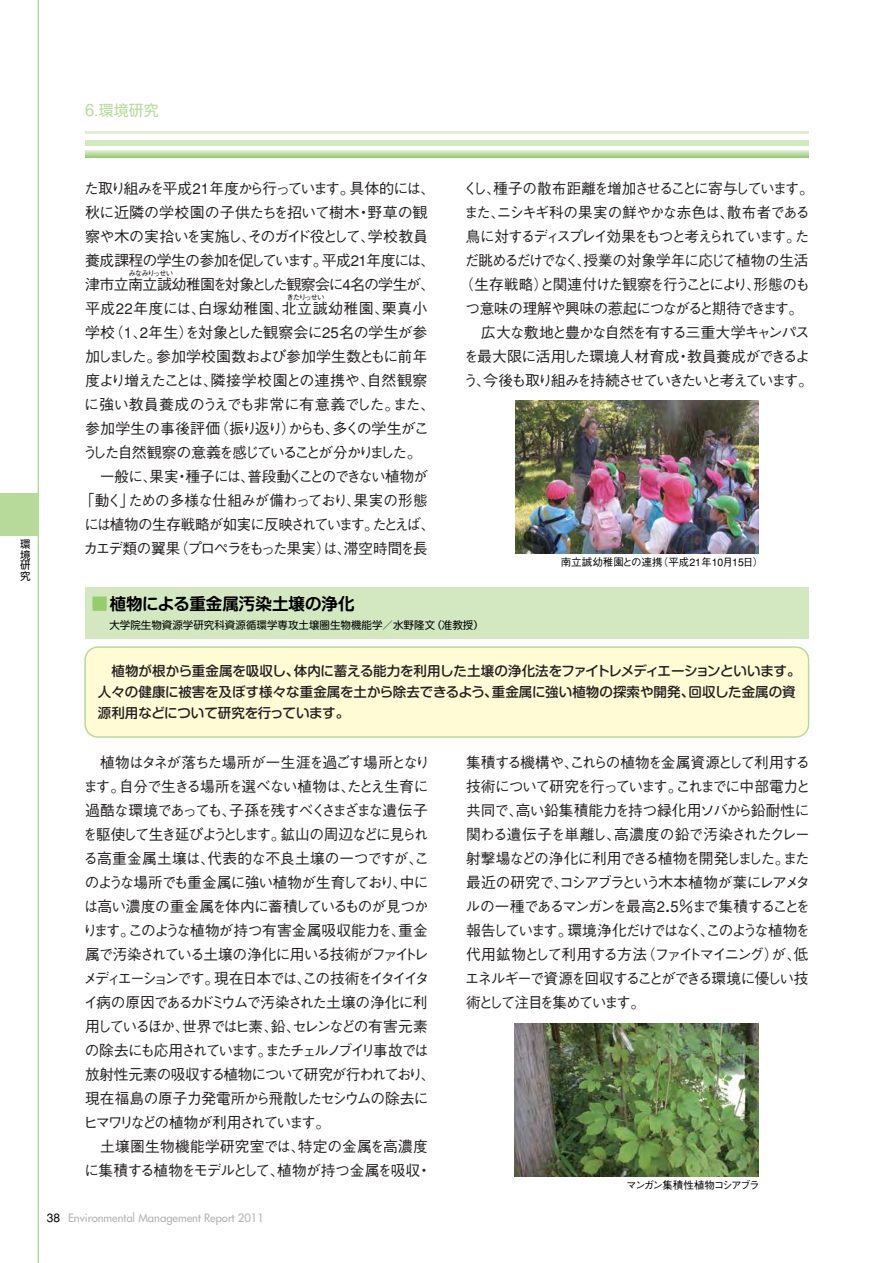
<style>
.page{position:relative;width:894px;height:1263px;background:#fff}
.page>*{position:absolute;margin:0;border:0;box-sizing:border-box;transform-origin:0 0}
.t1{font:700 16.5px "Shin M Go De";color:#000}
.t2{font:500 15px/24px "Gothic BBB";letter-spacing:-.07em;color:#231f20}
.t3{font:500 15px "Gothic BBB";letter-spacing:-.045em;color:#231f20}
.t4{font:500 15px "Gothic BBB";letter-spacing:-.13em;color:#231f20}
.t5{font:500 15px "Gothic BBB";letter-spacing:-.015em;color:#231f20}
.t6{font:500 15px "Gothic BBB";letter-spacing:-.04em;color:#231f20}
.t7{font:500 15px "Gothic BBB";letter-spacing:-.05em;color:#231f20}
.t8{font:500 15px/24px "Gothic BBB";letter-spacing:-.005em;color:#231f20;text-align:right}
.t9{font:500 15px "Gothic BBB";letter-spacing:-.12em;color:#231f20}
.t10{font:500 15px "Gothic BBB";letter-spacing:-.09em;color:#231f20}
.t11{font:500 15px "Gothic BBB";letter-spacing:-.1em;color:#231f20}
.t12{font:500 15px "Gothic BBB";letter-spacing:-.135em;color:#231f20}
.t13{font:500 15px "Gothic BBB";letter-spacing:-.02em;color:#231f20}
.t14{font:500 15px "Gothic BBB";letter-spacing:-.14em;color:#231f20}
.t15{font:500 15px "Gothic BBB";letter-spacing:.025em;color:#231f20}
.t16{font:500 15px "Gothic BBB";letter-spacing:-.035em;color:#231f20}
.t17{font:500 15px "Gothic BBB";letter-spacing:-.01em;color:#231f20}
.t18{font:15px "Shin M Go";color:#b7da9b}
.t19{font:500 13.5px/21px "Shin M Go";color:#231f20}
.t20{font:11.25px "Futura";color:#b3b3b3}
.t21{font:10.5px/10.5px "Shin M Go";color:#000;text-align:justify}
.t22{font:500 10.5px "Gothic BBB";color:#000}
.t23{font:500 10.5px "Gothic BBB";letter-spacing:-.13em;color:#000}
.t24{font:500 7.5px "Gothic BBB";letter-spacing:-.16em;color:#000}
.s1{color:#96cc6e}
.s2{font-family:"Gothic BBB";font-weight:500;font-size:12px;color:#000}
</style>
<div class="page">
<div style="left:85px;top:140px;width:723px;height:5px;background:#d3e8c1"></div>
<hr style="left:85px;top:131px;width:723px;height:3px;background:#e0efd4">
<svg style="left:85px;top:151px;width:723px;height:6px;background:#bbdca1"></svg>
<div style="left:0;top:493px;width:38px;height:43px;background:#b7da9b"></div>
<hr style="left:38px;top:0;width:1px;height:1263px;background:#b7da9b">
<img style="left:514px;top:1024px;width:244px;height:152px">
<img style="left:515px;top:401px;width:243px;height:152px">
<div style="left:85px;top:588px;width:723px;height:51px;background:#d3e8c1"></div>
<div style="left:84px;top:646px;width:725px;height:92px;background:#fffcd5;border:2px solid #b7da9b;border-radius:13px"></div>
<p class="t18" style="left:85px;top:105px;width:75px">6.環境研究</p>
<p class="t21" style="left:20px;top:541px;width:12px">環境研究</p>
<p class="t9" style="left:84px;top:183px;width:352px">た取り組みを平成21年度から行っています。具体的には、</p>
<p class="t17" style="left:85px;top:207px;width:344px">秋に近隣の学校園の子供たちを招いて樹木・野草の観</p>
<p class="t2" style="left:85px;top:226px;width:344px">察や木の実拾いを実施し、そのガイド役として、学校教員</p>
<p class="t2" style="left:85px;top:250px;width:351px">養成課程の学生の参加を促しています。平成21年度には、</p>
<p class="t6" style="left:85px;top:279px;width:351px">津市立南立誠幼稚園を対象とした観察会に4名の学生が、</p>
<p class="t15" style="left:85px;top:303px;width:344px">平成22年度には、白塚幼稚園、北立誠幼稚園、栗真小</p>
<p class="t5" style="left:85px;top:327px;width:344px">学校（1、2年生）を対象とした観察会に25名の学生が参</p>
<p class="t16" style="left:85px;top:351px;width:344px">加しました。参加学校園数および参加学生数ともに前年</p>
<p class="t3" style="left:85px;top:375px;width:344px">度より増えたことは、隣接学校園との連携や、自然観察</p>
<p class="t5" style="left:84px;top:399px;width:352px">に強い教員養成のうえでも非常に有意義でした。また、</p>
<p class="t13" style="left:85px;top:423px;width:345px">参加学生の事後評価（振り返り）からも、多くの学生がこ</p>
<p class="t14" style="left:82px;top:447px;width:340px">うした自然観察の意義を感じていることが分かりました。</p>
<p class="t2" style="left:100px;top:466px;width:329px">一般に、果実・種子には、普段動くことのできない植物が</p>
<p class="t3" style="left:80px;top:495px;width:348px">「動く」ための多様な仕組みが備わっており、果実の形態</p>
<p class="t2" style="left:84px;top:514px;width:351px">には植物の生存戦略が如実に反映されています。たとえば、</p>
<p class="t10" style="left:83px;top:543px;width:345px">カエデ類の翼果（プロペラをもった果実）は、滞空時間を長</p>
<p class="t24" style="left:128px;top:270px;width:46px">みなみりっせい</p>
<p class="t24" style="left:286px;top:294px;width:40px">きたりっせい</p>
<p class="t4" style="left:463px;top:183px;width:351px">くし、種子の散布距離を増加させることに寄与しています。</p>
<p class="t3" style="left:464px;top:207px;width:347px">また、ニシキギ科の果実の鮮やかな赤色は、散布者である</p>
<p class="t4" style="left:466px;top:231px;width:345px">鳥に対するディスプレイ効果をもつと考えられています。た</p>
<p class="t7" style="left:464px;top:255px;width:345px">だ眺めるだけでなく、授業の対象学年に応じて植物の生活</p>
<p class="t11" style="left:459px;top:279px;width:351px">（生存戦略）と関連付けた観察を行うことにより、形態のも</p>
<p class="t7" style="left:465px;top:303px;width:339px">つ意味の理解や興味の惹起につながると期待できます。</p>
<p class="t2" style="left:481px;top:322px;width:330px">広大な敷地と豊かな自然を有する三重大学キャンパス</p>
<p class="t6" style="left:463px;top:351px;width:347px">を最大限に活用した環境人材育成・教員養成ができるよ</p>
<p class="t12" style="left:463px;top:375px;width:351px">う、今後も取り組みを持続させていきたいと考えています。</p>
<p class="t22" style="left:560px;top:558px;width:204px">南立誠幼稚園との連携（平成21年10月15日）</p>
<p class="t1" style="left:91px;top:597px;width:264px"><span class="s1">■</span>植物による重金属汚染土壌の浄化</p>
<p class="t21" style="left:109px;top:621px;width:376px">大学院生物資源学研究科資源循環学専攻土壌圏生物機能学／水野隆文（准教授）</p>
<p class="t19" style="left:98px;top:662px;width:704px;text-indent:14px">植物が根から重金属を吸収し、体内に蓄える能力を利用した土壌の浄化法をファイトレメディエーションといいます。人々の健康に被害を及ぼす様々な重金属を土から除去できるよう、重金属に強い植物の探索や開発、回収した金属の資源利用などについて研究を行っています。</p>
<p class="t2" style="left:83px;top:752px;width:353px;text-indent:17px">植物はタネが落ちた場所が一生涯を過ごす場所となります。自分で生きる場所を選べない植物は、たとえ生育に過酷な環境であっても、子孫を残すべくさまざまな遺伝子を駆使して生き延びようとします。鉱山の周辺などに見られる高重金属土壌は、代表的な不良土壌の一つですが、このような場所でも重金属に強い植物が生育しており、中には高い濃度の重金属を体内に蓄積しているものが見つかります。このような植物が持つ有害金属吸収能力を、重金属で汚染されている土壌の浄化に用いる技術がファイトレメディエーションです。現在日本では、この技術をイタイイタイ病の原因であるカドミウムで汚染された土壌の浄化に利用しているほか、世界ではヒ素、鉛、セレンなどの有害元素の除去にも応用されています。またチェルノブイリ事故では放射性元素の吸収する植物について研究が行われており、現在福島の原子力発電所から飛散したセシウムの除去にヒマワリなどの植物が利用されています。</p>
<p class="t8" style="left:84px;top:1136px;width:348px">土壌圏生物機能学研究室では、特定の金属を高濃度<br>に集積する植物をモデルとして、植物が持つ金属を吸収・</p>
<p class="t20" style="left:47px;top:1213px;width:218px"><span class="s2">38</span> Environmental Management Report 2011</p>
<p class="t2" style="left:465px;top:752px;width:347px;text-align:justify">集積する機構や、これらの植物を金属資源として利用する技術について研究を行っています。これまでに中部電力と共同で、高い鉛集積能力を持つ緑化用ソバから鉛耐性に関わる遺伝子を単離し、高濃度の鉛で汚染されたクレー射撃場などの浄化に利用できる植物を開発しました。また最近の研究で、コシアブラという木本植物が葉にレアメタルの一種であるマンガンを最高2．5％まで集積することを報告しています。環境浄化だけではなく、このような植物を代用鉱物として利用する方法（ファイトマイニング）が、低エネルギーで資源を回収することができる環境に優しい技術として注目を集めています。</p>
<p class="t23" style="left:626px;top:1181px;width:135px">マンガン集積性植物コシアブラ</p>
</div>
